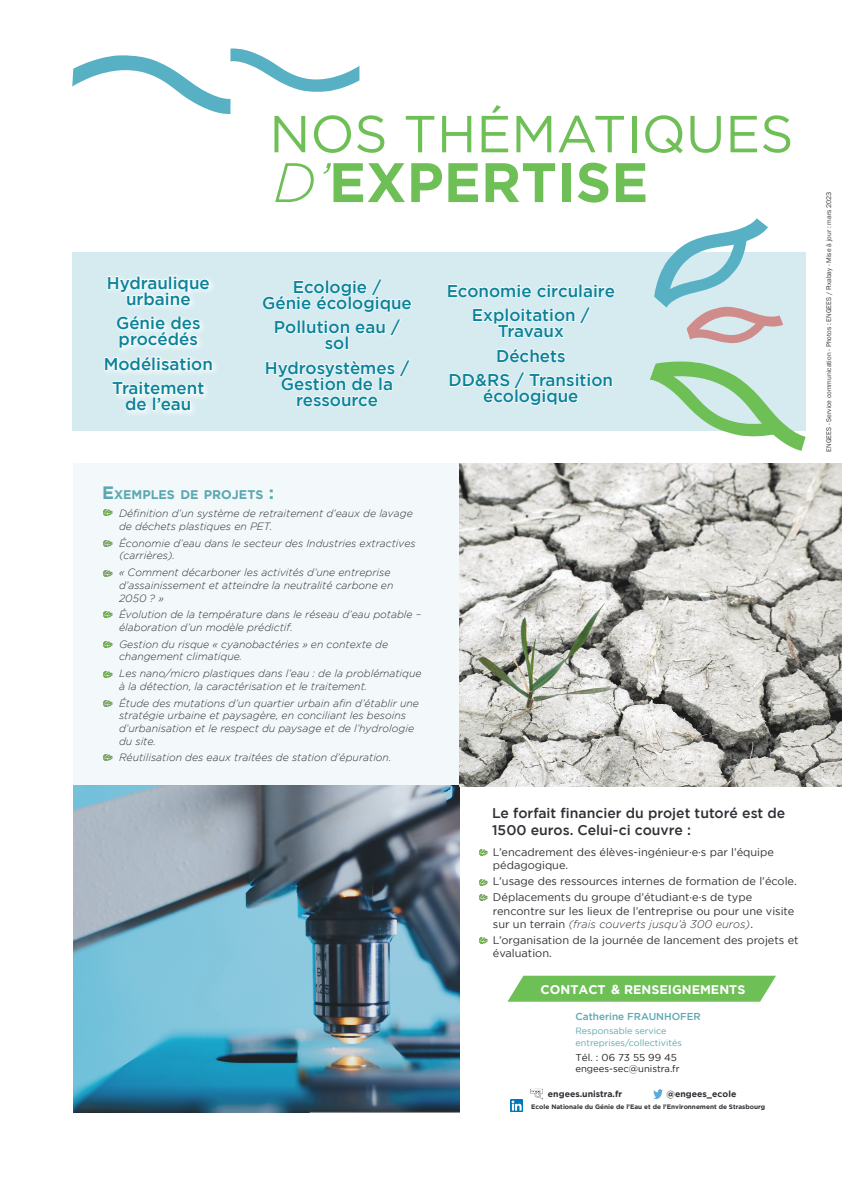
<style>
.page{position:relative;width:842px;height:1191px;background:#fff}
.page>*{position:absolute;margin:0;border:0;box-sizing:border-box;transform-origin:0 0}
.t1{font:700 55.5px "Gotham";color:#6ebf56}
.t2{font:52px "Gotham";color:#6ebf56}
.t3{font:500 17px/16px "Gotham";color:#0b839a;text-align:center}
.t4{font:500 14px/17.2px "Gotham";color:#2e3035}
.t5{font:700 12.5px "Gotham";color:#fff}
.t6{font:700 12.5px "Gotham";color:#5ca8b0}
.t7{font:11px/13.2px "Gotham";color:#2e3035}
.t8{font:italic 300 10.5px/12.6px "Gotham";color:#2e3035}
.t9{font:500 10px "Gotham";color:#5ca8b0}
.t10{font:10px "Gotham";color:#231f20}
.t11{font:9.5px "Gotham";color:#231f20}
.t12{font:9px/12px "Gotham";color:#5ca8b0}
.t13{font:700 8.7px "Gotham";color:#2e3035}
.t14{font:7px "Franklin Gothic";color:#3e3e3f}
.t15{font:700 6.5px "Gotham";color:#2e3035}
.s1{font-weight:300;font-style:italic}
.s2{font-size:17.9px}
.s3{font-size:13px}
</style>
<div class="page">
<div style="left:72px;top:252px;width:734px;height:178px;background:#d5ebf0"></div>
<div style="left:74px;top:463px;width:385px;height:324px;background:#f3f9fb"></div>
<img style="left:74px;top:785px;width:385px;height:327px">
<img style="left:459px;top:463px;width:383px;height:323px">
<svg style="left:72px;top:48px;width:287px;height:66px"></svg>
<svg style="left:653px;top:1089px;width:10px;height:9px"></svg>
<svg style="left:107px;top:275px;width:104px;height:32px"></svg>
<svg style="left:116px;top:315px;width:86px;height:34px"></svg>
<svg style="left:104px;top:356px;width:109px;height:16px"></svg>
<svg style="left:112px;top:381px;width:93px;height:31px"></svg>
<svg style="left:262px;top:278px;width:150px;height:73px"></svg>
<div style="left:345px;top:336px;width:4px;height:14px;border:1px solid #fff"></div>
<svg style="left:265px;top:359px;width:145px;height:48px"></svg>
<svg style="left:447px;top:283px;width:168px;height:15px"></svg>
<svg style="left:472px;top:307px;width:119px;height:31px"></svg>
<svg style="left:497px;top:348px;width:69px;height:15px"></svg>
<svg style="left:449px;top:372px;width:164px;height:34px"></svg>
<svg style="left:103px;top:510px;width:9px;height:6px"></svg>
<svg style="left:103px;top:540px;width:9px;height:6px"></svg>
<svg style="left:103px;top:570px;width:9px;height:6px"></svg>
<svg style="left:103px;top:641px;width:9px;height:6px"></svg>
<svg style="left:103px;top:612px;width:9px;height:6px"></svg>
<svg style="left:103px;top:671px;width:9px;height:6px"></svg>
<svg style="left:103px;top:754px;width:9px;height:6px"></svg>
<svg style="left:103px;top:700px;width:9px;height:6px"></svg>
<svg style="left:508px;top:975px;width:268px;height:26px;background:#7ac464"></svg>
<svg style="left:531px;top:1088px;width:11px;height:11px"></svg>
<svg style="left:479px;top:849px;width:9px;height:7px"></svg>
<svg style="left:479px;top:879px;width:9px;height:6px"></svg>
<svg style="left:479px;top:894px;width:9px;height:6px"></svg>
<svg style="left:479px;top:937px;width:9px;height:6px"></svg>
<svg style="left:511px;top:1099px;width:12px;height:12px"></svg>
<svg style="left:650px;top:361px;width:155px;height:90px"></svg>
<svg style="left:654px;top:218px;width:129px;height:125px"></svg>
<p class="t3" style="left:107px;top:274px;width:105px">Hydraulique urbaine</p>
<p class="t3" style="left:116px;top:315px;width:86px;text-align:left">Génie des procédés</p>
<p class="t3" style="left:104px;top:355px;width:111px">Modélisation</p>
<p class="t3" style="left:112px;top:380px;width:94px">Traitement de l’eau</p>
<p class="t2" style="left:269px;top:105px;width:526px">NOS THÉMATIQUES</p>
<p class="t1" style="left:273px;top:150px;width:377px"><span class="s1">D’</span>EXPERTISE</p>
<p class="t3" style="left:262px;top:278px;width:151px">Ecologie /<br>Génie écologique</p>
<p class="t3" style="left:274px;top:319px;width:128px">Pollution eau / sol</p>
<p class="t3" style="left:265px;top:359px;width:146px">Hydrosystèmes /<br>Gestion de la ressource</p>
<p class="t3" style="left:447px;top:282px;width:170px">Economie circulaire</p>
<p class="t3" style="left:472px;top:307px;width:119px">Exploitation /<br>Travaux</p>
<p class="t3" style="left:496px;top:347px;width:71px">Déchets</p>
<p class="t3" style="left:449px;top:372px;width:166px">DD&amp;RS / Transition écologique</p>
<p class="t6" style="left:102px;top:487px;width:174px"><span class="s2">E</span>XEMPLES DE PROJETS <span class="s2">:</span></p>
<p class="t8" style="left:119px;top:507px;width:295px">Définition d’un système de retraitement d’eaux de lavage de déchets plastiques en PET.</p>
<p class="t8" style="left:119px;top:537px;width:298px">Économie d’eau dans le secteur des Industries extractives (carrières).</p>
<p class="t8" style="left:119px;top:566px;width:276px">« Comment décarboner les activités d’une entreprise d’assainissement et atteindre la neutralité carbone en<br>2050 ? »</p>
<p class="t8" style="left:119px;top:608px;width:304px">Évolution de la température dans le réseau d’eau potable – élaboration d’un modèle prédictif.</p>
<p class="t8" style="left:119px;top:638px;width:271px">Gestion du risque « cyanobactéries » en contexte de changement climatique.</p>
<p class="t8" style="left:119px;top:667px;width:304px">Les nano/micro plastiques dans l’eau : de la problématique à la détection, la caractérisation et le traitement.</p>
<p class="t8" style="left:119px;top:697px;width:301px">Étude des mutations d’un quartier urbain afin d’établir une stratégie urbaine et paysagère, en conciliant les besoins d’urbanisation et le respect du paysage et de l’hydrologie du site.</p>
<p class="t8" style="left:119px;top:751px;width:274px">Réutilisation des eaux traitées de station d’épuration.</p>
<p class="t4" style="left:492px;top:803px;width:295px">Le forfait financier du projet tutoré est de<br>1500 euros. Celui-ci couvre :</p>
<p class="t7" style="left:493px;top:845px;width:283px">L’encadrement des élèves-ingénieur·e·s par l’équipe pédagogique.</p>
<p class="t7" style="left:493px;top:874px;width:305px">L’usage des ressources internes de formation de l’école.</p>
<p class="t7" style="left:493px;top:890px;width:303px">Déplacements du groupe d’étudiant·e·s de type rencontre sur les lieux de l’entreprise ou pour une visite sur un terrain <span class="s1">(frais couverts jusqu’à 300 euros)</span>.</p>
<p class="t7" style="left:493px;top:933px;width:307px">L’organisation de la journée de lancement des projets et évaluation.</p>
<p class="t5" style="left:541px;top:982px;width:206px">CONTACT <span class="s3">&amp;</span> RENSEIGNEMENTS</p>
<p class="t9" style="left:575px;top:1011px;width:127px">Catherine FRAUNHOFER</p>
<p class="t12" style="left:575px;top:1024px;width:108px">Responsable service entreprises/collectivités</p>
<p class="t10" style="left:575px;top:1051px;width:103px">Tél. : 06 73 55 99 45</p>
<p class="t11" style="left:575px;top:1063px;width:106px">engees-sec@unistra.fr</p>
<p class="t13" style="left:667px;top:1089px;width:71px">@engees_ecole</p>
<p class="t13" style="left:548px;top:1089px;width:76px">engees.unistra.fr</p>
<p class="t15" style="left:531px;top:1102px;width:235px">Ecole Nationale du Génie de l’Eau et de l’Environnement de Strasbourg</p>
<p class="t14" style="left:825px;top:451px;width:261px;rotate:-90deg">ENGEES - Service communication - Photos : ENGEES / Pixabay - Mise à jour : mars 2023</p>
</div>
